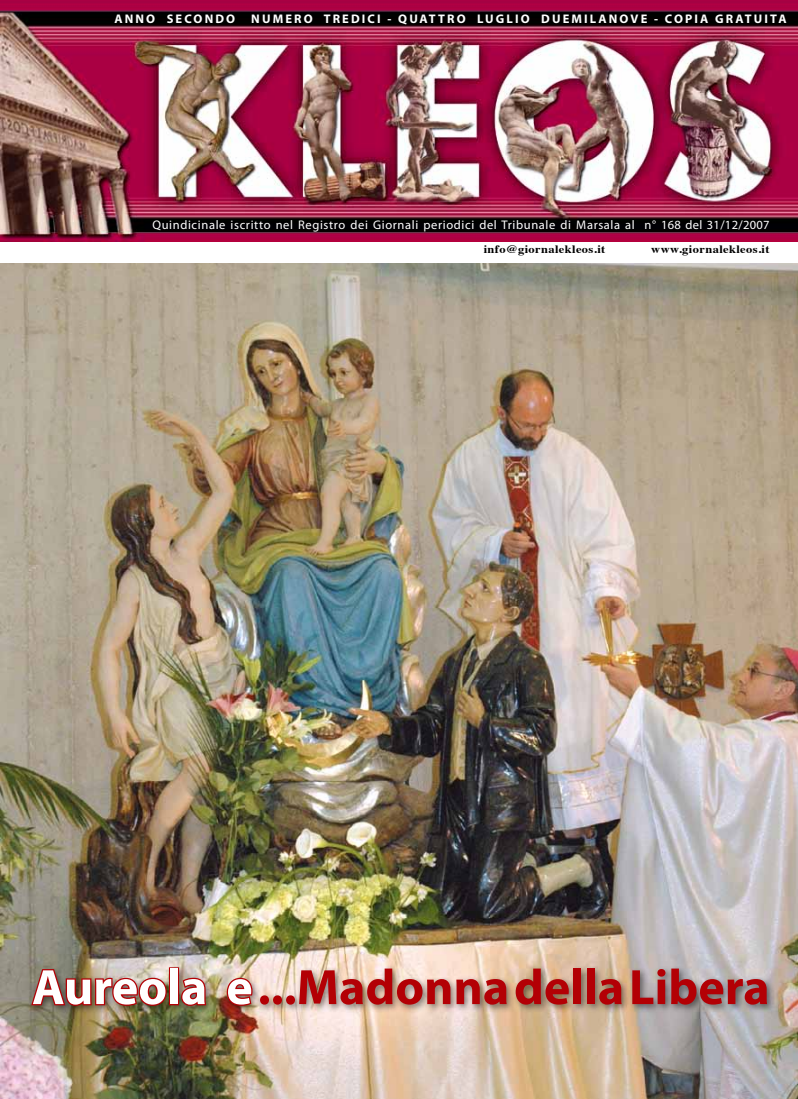
<style>
.page{position:relative;width:798px;height:1099px;background:#fff}
.page>*{position:absolute;margin:0;border:0;box-sizing:border-box;transform-origin:0 0}
.t1{font:700 50px "Myriad Pro";color:#b30005}
.t2{font:12.5px "Myriad Pro";letter-spacing:.05em;color:#fff}
.t3{font:700 12.5px "Myriad Pro";letter-spacing:.17em;color:#fff}
.t4{font:700 11.25px "Times";letter-spacing:.03em;color:#000;scale:1.11 1}
.s1{color:#fff}
</style>
<div class="page">
<img style="left:0;top:264px;width:797px;height:834px">
<img style="left:0;top:0;width:797px;height:241px">
<div style="left:27px;top:963px;width:747px;height:51px;background:#000;opacity:.5"></div>
<img style="left:29px;top:967px;width:139px;height:40px">
<div style="left:169px;top:967px;width:10px;height:38px;border:2px solid #b30005"></div>
<svg style="left:180px;top:976px;width:28px;height:31px"></svg>
<svg style="left:225px;top:976px;width:29px;height:31px"></svg>
<p class="t3" style="left:114px;top:10px;width:122px">ANNO SECONDO</p>
<p class="t3" style="left:251px;top:10px;width:536px">NUMERO TREDICI - QUATTRO LUGLIO DUEMILANOVE - COPIA GRATUITA</p>
<p class="t2" style="left:152px;top:217px;width:618px">Quindicinale iscritto nel Registro dei Giornali periodici del Tribunale di Marsala al n° 168 del 31/12/2007</p>
<p class="t4" style="left:483px;top:239px;width:111px">info@giornalekleos.it</p>
<p class="t4" style="left:651px;top:239px;width:108px">www.giornalekleos.it</p>
<h1 class="t1" style="left:32px;top:954px;width:738px"><span class="s1">Aureola e</span> ...Madonna della Libera</h1>
</div>
